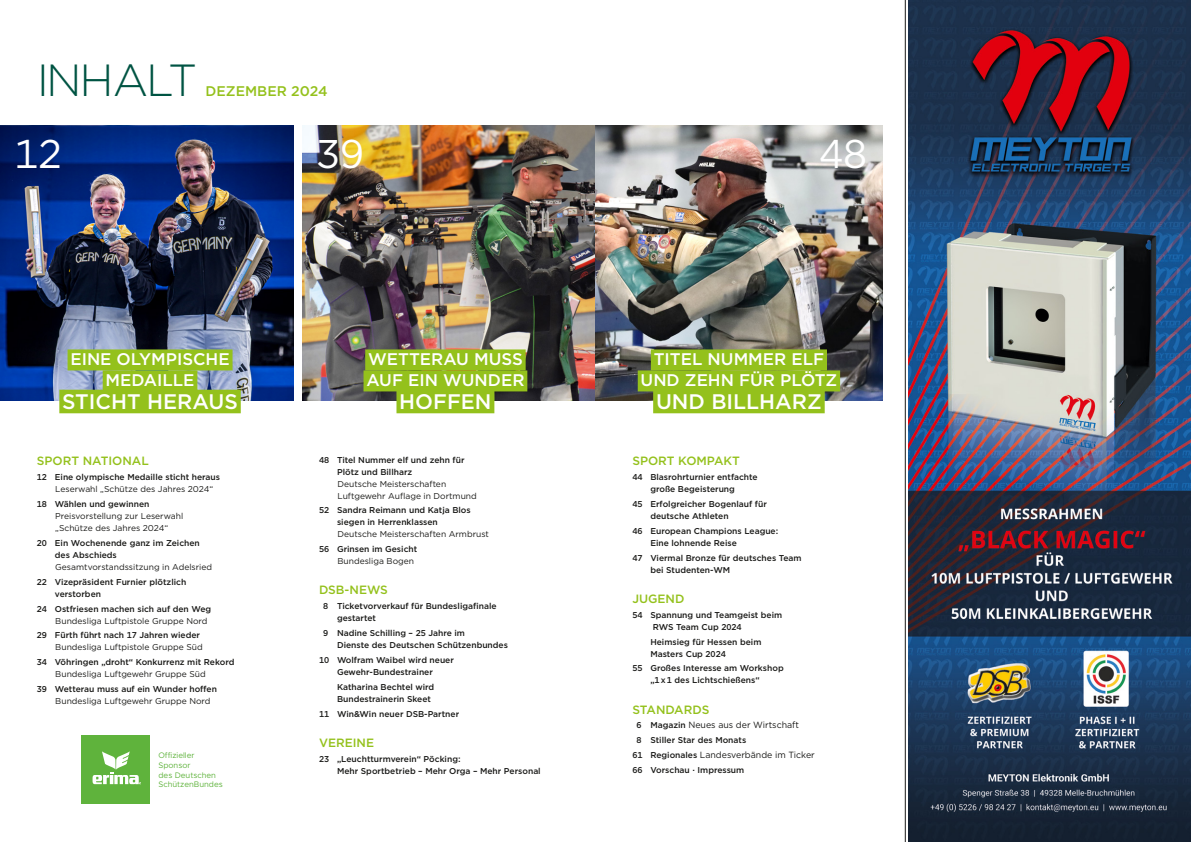
<style>
.page{position:relative;width:1191px;height:842px;background:#fff}
.page>*{position:absolute;margin:0;border:0;box-sizing:border-box;transform-origin:0 0}
.t1{font:300 45px "Gotham";letter-spacing:-.055em;color:#005443}
.t2{font:40px "Gotham";color:#fff}
.t3{font:500 21px "Gotham";color:#fff}
.t4{font:500 16.8px/21px "Gotham";color:#fff;text-align:center}
.t5{font:500 14px "Gotham";color:#94c11c}
.t6{font:500 12px "Gotham";color:#94c11c}
.t7{font:9px "Gotham";color:#1a1a18}
.t8{font:500 8.5px/12px "Gotham";color:#1a1a18}
.t9{font:8.5px/12px "Gotham";color:#1a1a18}
.t10{font:8px/9.6px "Metropolis";color:#5fb33c}
.s1{font-weight:500;font-size:8.5px}
</style>
<div class="page">
<img style="left:0;top:126px;width:293px;height:275px">
<img style="left:302px;top:126px;width:293px;height:275px">
<img style="left:595px;top:126px;width:287px;height:275px">
<hr style="left:905px;top:0;width:1px;height:842px;background:#1a1a18">
<div style="left:81px;top:735px;width:69px;height:69px;background:#5fb33c"></div>
<svg style="left:93px;top:751px;width:48px;height:33px"></svg>
<div style="left:651px;top:349px;width:176px;height:21px;background:#94c11c"></div>
<div style="left:638px;top:370px;width:202px;height:21px;background:#94c11c"></div>
<div style="left:653px;top:390px;width:171px;height:23px;background:#94c11c"></div>
<div style="left:68px;top:349px;width:164px;height:21px;background:#94c11c"></div>
<div style="left:103px;top:370px;width:94px;height:21px;background:#94c11c"></div>
<div style="left:59px;top:390px;width:182px;height:23px;background:#94c11c"></div>
<div style="left:365px;top:349px;width:160px;height:21px;background:#94c11c"></div>
<div style="left:363px;top:370px;width:164px;height:21px;background:#94c11c"></div>
<div style="left:396px;top:390px;width:98px;height:23px;background:#94c11c"></div>
<img style="left:909px;top:0;width:282px;height:842px">
<h1 class="t1" style="left:37px;top:51px;width:162px">INHALT</h1>
<h3 class="t5" style="left:206px;top:82px;width:123px">DEZEMBER 2024</h3>
<h2 class="t2" style="left:14px;top:128px;width:49px">12</h2>
<h2 class="t2" style="left:316px;top:128px;width:49px">39</h2>
<h2 class="t2" style="left:819px;top:128px;width:49px">48</h2>
<h3 class="t4" style="left:70px;top:348px;width:161px">EINE OLYMPISCHE<br>MEDAILLE</h3>
<h3 class="t3" style="left:62px;top:388px;width:177px">STICHT HERAUS</h3>
<h3 class="t6" style="left:37px;top:453px;width:113px">SPORT NATIONAL</h3>
<p class="t8" style="left:37px;top:471px;width:185px">12 Eine olympische Medaille sticht heraus</p>
<p class="t9" style="left:55px;top:483px;width:159px">Leserwahl „Schütze des Jahres 2024“</p>
<p class="t8" style="left:37px;top:498px;width:114px">18 Wählen und gewinnen</p>
<p class="t9" style="left:55px;top:510px;width:129px">Preisvorstellung zur Leserwahl „Schütze des Jahres 2024“</p>
<p class="t8" style="left:55px;top:537px;width:146px;text-indent:-18px">20 Ein Wochenende ganz im Zeichen des Abschieds</p>
<p class="t9" style="left:55px;top:561px;width:158px">Gesamtvorstandssitzung in Adelsried</p>
<p class="t8" style="left:55px;top:575px;width:133px;text-indent:-18px">22 Vizepräsident Furnier plötzlich verstorben</p>
<p class="t8" style="left:37px;top:602px;width:176px">24 Ostfriesen machen sich auf den Weg</p>
<p class="t9" style="left:55px;top:614px;width:154px">Bundesliga Luftpistole Gruppe Nord</p>
<p class="t8" style="left:37px;top:629px;width:165px">29 Fürth führt nach 17 Jahren wieder</p>
<p class="t9" style="left:55px;top:641px;width:149px">Bundesliga Luftpistole Gruppe Süd</p>
<p class="t8" style="left:37px;top:656px;width:199px">34 Vöhringen „droht“ Konkurrenz mit Rekord</p>
<p class="t9" style="left:55px;top:668px;width:152px">Bundesliga Luftgewehr Gruppe Süd</p>
<p class="t8" style="left:37px;top:683px;width:182px">39 Wetterau muss auf ein Wunder hoffen</p>
<p class="t9" style="left:55px;top:695px;width:157px">Bundesliga Luftgewehr Gruppe Nord</p>
<p class="t10" style="left:158px;top:751px;width:66px">Offizieller<br>Sponsor<br>des Deutschen<br>SchützenBundes</p>
<h3 class="t4" style="left:366px;top:348px;width:160px;text-align:left">WETTERAU MUSS<br>AUF EIN WUNDER</h3>
<h3 class="t3" style="left:399px;top:388px;width:94px">HOFFEN</h3>
<p class="t8" style="left:337px;top:453px;width:129px;text-indent:-18px">48 Titel Nummer elf und zehn für<br>Plötz und Billharz</p>
<p class="t9" style="left:337px;top:477px;width:141px">Deutsche Meisterschaften<br>Luftgewehr Auflage in Dortmund</p>
<p class="t8" style="left:337px;top:504px;width:135px;text-indent:-18px">52 Sandra Reimann und Katja Blos siegen in Herrenklassen</p>
<p class="t9" style="left:337px;top:528px;width:153px">Deutsche Meisterschaften Armbrust</p>
<p class="t8" style="left:319px;top:543px;width:100px">56 Grinsen im Gesicht</p>
<p class="t9" style="left:337px;top:555px;width:78px">Bundesliga Bogen</p>
<h3 class="t6" style="left:319px;top:582px;width:70px">DSB-NEWS</h3>
<p class="t8" style="left:337px;top:600px;width:161px;text-indent:-14px">8 Ticketvorverkauf für Bundesligafinale gestartet</p>
<p class="t8" style="left:337px;top:627px;width:172px;text-indent:-14px">9 Nadine Schilling – 25 Jahre im<br>Dienste des Deutschen Schützenbundes</p>
<p class="t8" style="left:319px;top:654px;width:136px;text-align:center">10 Wolfram Waibel wird neuer<br>Gewehr-Bundestrainer</p>
<p class="t8" style="left:337px;top:681px;width:99px">Katharina Bechtel wird<br>Bundestrainerin Skeet</p>
<p class="t8" style="left:319px;top:707px;width:142px">11 Win&amp;Win neuer DSB-Partner</p>
<h3 class="t6" style="left:319px;top:735px;width:57px">VEREINE</h3>
<p class="t8" style="left:337px;top:752px;width:205px;text-indent:-18px">23 „Leuchtturmverein“ Pöcking:<br>Mehr Sportbetrieb – Mehr Orga – Mehr Personal</p>
<h3 class="t4" style="left:640px;top:348px;width:198px">TITEL NUMMER ELF<br>UND ZEHN FÜR PLÖTZ</h3>
<h3 class="t3" style="left:656px;top:388px;width:167px">UND BILLHARZ</h3>
<h3 class="t6" style="left:632px;top:453px;width:109px">SPORT KOMPAKT</h3>
<p class="t8" style="left:632px;top:471px;width:127px;text-align:center">44 Blasrohrturnier entfachte große Begeisterung</p>
<p class="t8" style="left:650px;top:498px;width:118px;text-indent:-18px">45 Erfolgreicher Bogenlauf für deutsche Athleten</p>
<p class="t8" style="left:650px;top:525px;width:129px;text-indent:-18px">46 European Champions League:<br>Eine lohnende Reise</p>
<p class="t8" style="left:650px;top:551px;width:153px;text-indent:-18px">47 Viermal Bronze für deutsches Team bei Studenten-WM</p>
<h3 class="t6" style="left:632px;top:591px;width:54px">JUGEND</h3>
<p class="t8" style="left:653px;top:609px;width:131px;text-indent:-21px">54 Spannung und Teamgeist beim<br>RWS Team Cup 2024</p>
<p class="t8" style="left:650px;top:635px;width:113px">Heimsieg für Hessen beim<br>Masters Cup 2024</p>
<p class="t8" style="left:650px;top:662px;width:135px;text-indent:-18px">55 Großes Interesse am Workshop „1 x 1 des Lichtschießens“</p>
<h3 class="t6" style="left:632px;top:701px;width:79px">STANDARDS</h3>
<p class="t7" style="left:636px;top:719px;width:164px"><span class="s1">6 Magazin</span> Neues aus der Wirtschaft</p>
<p class="t8" style="left:636px;top:734px;width:111px">8 Stiller Star des Monats</p>
<p class="t7" style="left:632px;top:749px;width:184px"><span class="s1">61 Regionales</span> Landesverbände im Ticker</p>
<p class="t8" style="left:632px;top:764px;width:113px">66 Vorschau · Impressum</p>
</div>
